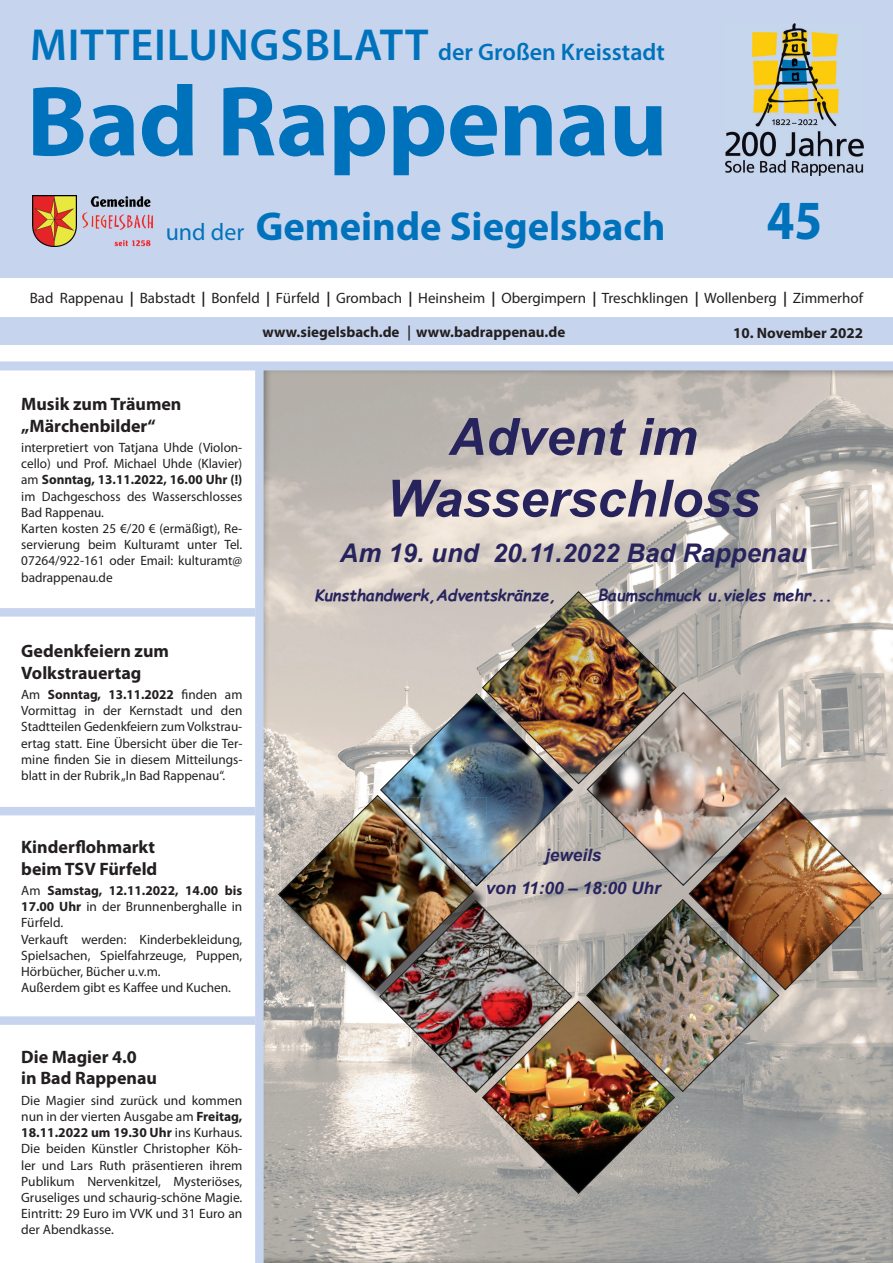
<style>
.page{position:relative;width:893px;height:1263px;background:#fff}
.page>*{position:absolute;margin:0;border:0;box-sizing:border-box;transform-origin:0 0}
.t1{font:700 100.5px "Myriad Pro";letter-spacing:-.01em;color:#0072bc}
.t2{font:700 55.5px "Myriad Pro";color:#0072bc;scale:.9 1}
.t3{font:italic 700 51.45px/61.7px "Arial";color:#27235d;text-align:center}
.t4{font:700 40.5px "Myriad Pro";color:#0072bc}
.t5{font:italic 700 25.65px "Arial";color:#27235d}
.t6{font:600 24px "Myriad Pro";color:#0072bc}
.t7{font:700 18px/21.6px "Myriad Pro";color:#231f20}
.t8{font:italic 700 17.1px/33.5px "Arial";color:#27235d;text-align:center}
.t9{font:italic 700 16.05px "Comic Sans MS";color:#27235d}
.t10{font:15px "Myriad Pro";color:#231f20}
.t11{font:700 15px "Myriad Pro";color:#231f20}
.t12{font:13.5px/16.2px "Myriad Pro";color:#231f20}
.s1{font-size:45px}
.s2{font-weight:400;font-size:24px}
.s3{font-weight:700;font-style:italic}
.s4{font-family:"Futura BT";font-weight:500}
.s5{font-weight:700}
</style>
<div class="page">
<img style="left:264px;top:999px;width:629px;height:264px">
<img style="left:264px;top:370px;width:50px;height:629px">
<img style="left:788px;top:370px;width:105px;height:629px">
<img style="left:471px;top:370px;width:317px;height:220px">
<img style="left:277px;top:590px;width:606px;height:605px">
<div style="left:0;top:361px;width:893px;height:9px;background:#c6d5ed"></div>
<div style="left:255px;top:370px;width:9px;height:893px;background:#c6d5ed"></div>
<div style="left:0;top:608px;width:255px;height:9px;background:#c6d5ed"></div>
<div style="left:0;top:807px;width:255px;height:8px;background:#c6d5ed"></div>
<div style="left:0;top:1016px;width:255px;height:9px;background:#c6d5ed"></div>
<div style="left:0;top:317px;width:893px;height:27px;background:#c6d5ed"></div>
<div style="left:0;top:0;width:893px;height:277px;background:#c6d5ed"></div>
<img style="left:33px;top:195px;width:44px;height:52px">
<img style="left:82px;top:196px;width:70px;height:51px">
<img style="left:726px;top:23px;width:137px;height:152px">
<h3 class="t6" style="left:30px;top:37px;width:636px"><span class="s1">MITTEILUNGSBLATT</span> der Großen Kreisstadt</h3>
<h1 class="t1" style="left:27px;top:56px;width:642px">Bad Rappenau</h1>
<h3 class="t4" style="left:166px;top:200px;width:501px"><span class="s2">und der</span> Gemeinde Siegelsbach</h3>
<h2 class="t2" style="left:767px;top:184px;width:63px">45</h2>
<p class="t10" style="left:30px;top:289px;width:835px">Bad Rappenau <span class="s3">|</span> Babstadt <span class="s3">|</span> Bonfeld <span class="s3">|</span> Fürfeld <span class="s3">|</span> Grombach <span class="s3">|</span> Heinsheim <span class="s3">|</span> Obergimpern <span class="s3">|</span> Treschklingen <span class="s3">|</span> Wollenberg <span class="s3">|</span> Zimmerhof</p>
<p class="t11" style="left:263px;top:322px;width:304px">www.siegelsbach.de <span class="s4">|</span> www.badrappenau.de</p>
<p class="t11" style="left:733px;top:323px;width:131px">10. November 2022</p>
<h3 class="t7" style="left:21px;top:392px;width:162px">Musik zum Träumen „Märchenbilder“</h3>
<p class="t12" style="left:21px;top:439px;width:223px">interpretiert von Tatjana Uhde (Violon&shy;cello) und Prof. Michael Uhde (Klavier) am <span class="s5">Sonntag, 13.11.2022, 16.00 Uhr (!) </span>im Dachgeschoss des Wasserschlosses Bad Rappenau.<br>Karten kosten 25 €/20 € (ermäßigt), Re&shy;servierung beim Kulturamt unter Tel.<br>07264/922-161 oder Email: kulturamt@ badrappenau.de</p>
<h3 class="t7" style="left:21px;top:639px;width:149px">Gedenkfeiern zum<br>Volkstrauertag</h3>
<p class="t12" style="left:21px;top:686px;width:223px;text-align:justify">Am <span class="s5">Sonntag, 13.11.2022</span> finden am Vormittag in der Kernstadt und den Stadtteilen Gedenkfeiern zum Volkstrau&shy;ertag statt. Eine Übersicht über die Ter&shy;mine finden Sie in diesem Mitteilungs&shy;blatt in der Rubrik „In Bad Rappenau“.</p>
<h3 class="t7" style="left:21px;top:835px;width:138px">Kinderflohmarkt beim TSV Fürfeld</h3>
<p class="t12" style="left:21px;top:882px;width:223px">Am <span class="s5">Samstag, 12.11.2022, 14.00 bis<br>17.00 Uhr</span> in der Brunnenberghalle in<br>Fürfeld.<br>Verkauft werden: Kinderbekleidung,<br>Spielsachen, Spielfahrzeuge, Puppen,<br>Hörbücher, Bücher u.v.m.<br>Außerdem gibt es Kaffee und Kuchen.</p>
<h3 class="t7" style="left:21px;top:1045px;width:137px">Die Magier 4.0<br>in Bad Rappenau</h3>
<p class="t12" style="left:21px;top:1092px;width:223px;text-align:justify">Die Magier sind zurück und kommen nun in der vierten Ausgabe am <span class="s5">Freitag, 18.11.2022 um 19.30 Uhr</span> ins Kurhaus.<br>Die beiden Künstler Christopher Köh&shy;ler und Lars Ruth präsentieren ihrem Publikum Nervenkitzel, Mysteriöses, Gruseliges und schaurig-schöne Magie.<br>Eintritt: 29 Euro im VVK und 31 Euro an der Abendkasse.</p>
<h3 class="t3" style="left:386px;top:407px;width:375px">Advent im<br>Wasserschloss</h3>
<h3 class="t5" style="left:340px;top:536px;width:468px">Am 19. und 20.11.2022 Bad Rappenau</h3>
<p class="t9" style="left:314px;top:583px;width:243px">Kunsthandwerk,Adventskränze,</p>
<p class="t9" style="left:598px;top:583px;width:236px">Baumschmuck u.vieles mehr...</p>
<p class="t8" style="left:486px;top:838px;width:176px">jeweils<br>von 11:00 – 18:00 Uhr</p>
</div>
